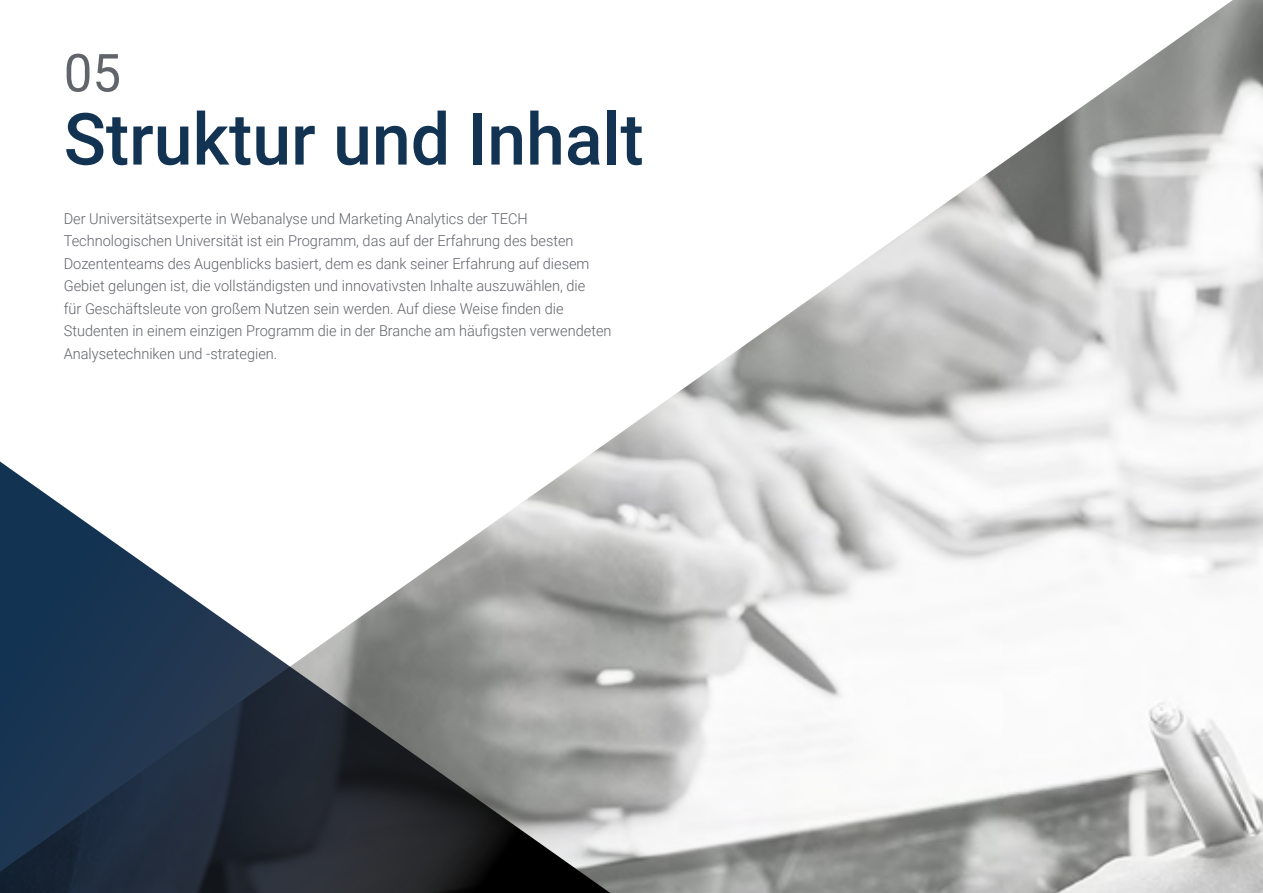
<style>
.page{position:relative;width:1263px;height:893px;background:#fff}
.page>*{position:absolute;margin:0;border:0;box-sizing:border-box;transform-origin:0 0}
.t1{font:500 72px "Roboto";color:#123352}
.t2{font:52.5px "Roboto";color:#61646a}
.t3{font:300 15px/22.5px "Roboto";color:#61646a}
</style>
<div class="page">
<img style="left:602px;top:0;width:661px;height:893px">
<svg style="left:0;top:446px;width:640px;height:447px"></svg>
<h2 class="t2" style="left:64px;top:36px;width:59px">05</h2>
<h1 class="t1" style="left:64px;top:89px;width:581px">Struktur und Inhalt</h1>
<p class="t3" style="left:64px;top:207px;width:549px">Der Universitätsexperte in Webanalyse und Marketing Analytics der TECH Technologischen Universität ist ein Programm, das auf der Erfahrung des besten Dozententeams des Augenblicks basiert, dem es dank seiner Erfahrung auf diesem Gebiet gelungen ist, die vollständigsten und innovativsten Inhalte auszuwählen, die<br>für Geschäftsleute von großem Nutzen sein werden. Auf diese Weise finden die Studenten in einem einzigen Programm die in der Branche am häufigsten verwendeten Analysetechniken und -strategien.</p>
</div>
